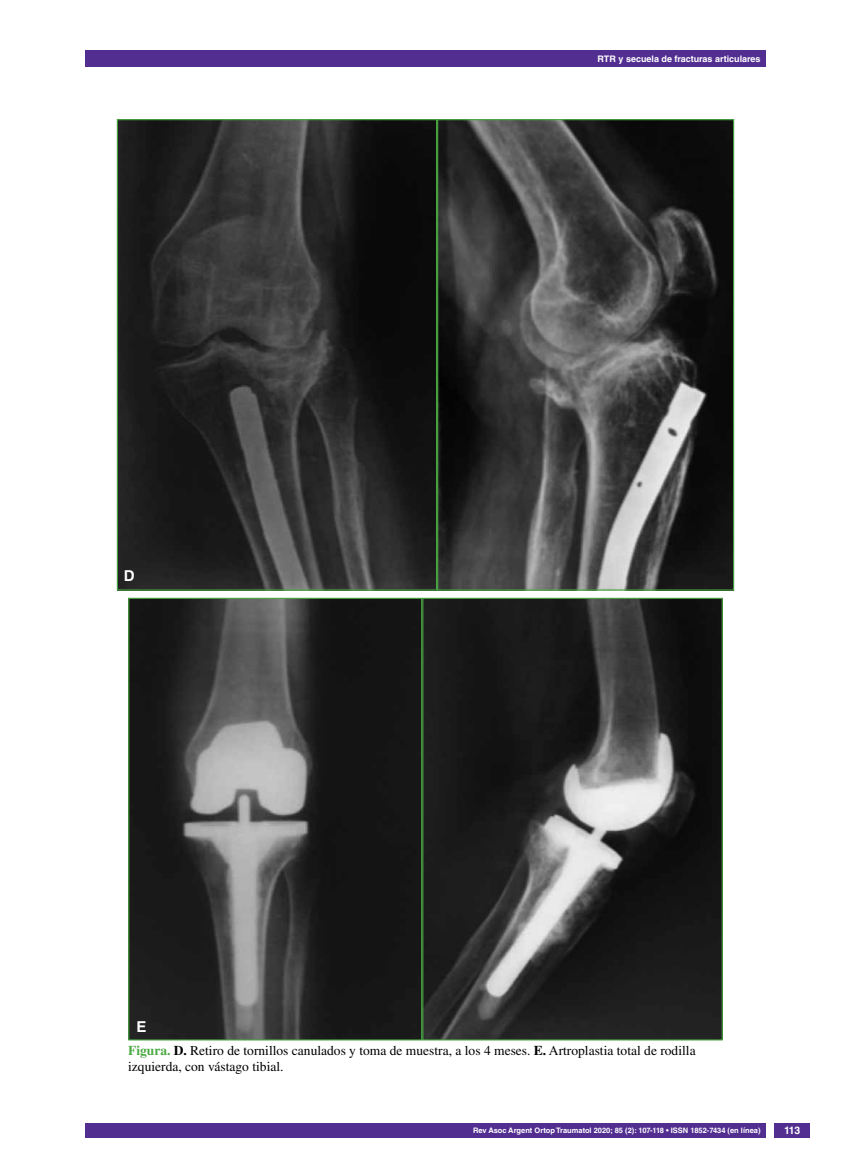
<style>
.page{position:relative;width:851px;height:1170px;background:#fff}
.page>*{position:absolute;margin:0;border:0;box-sizing:border-box;transform-origin:0 0}
.t1{font:700 15px "Helvetica LT Std";color:#fff}
.t2{font:13.5px/16.2px "Times LT Std";color:#000}
.t3{font:700 10.5px "Helvetica LT Std";color:#fff}
.t4{font:700 9px "Helvetica LT Std";color:#fff}
.t5{font:700 7.5px "Helvetica LT Std";color:#fff}
.s1{font-weight:700;color:#49a942}
.s2{font-weight:700}
</style>
<div class="page">
<div style="left:85px;top:50px;width:680px;height:17px;background:#522e91"></div>
<div style="left:85px;top:1123px;width:680px;height:14px;background:#522e91"></div>
<div style="left:774px;top:1123px;width:35px;height:14px;background:#522e91"></div>
<img style="left:119px;top:121px;width:316px;height:467px">
<div style="left:117px;top:119px;width:320px;height:471px;border:1px solid #49a942"></div>
<svg style="left:439px;top:121px;width:293px;height:467px;background:#3f3f3f"></svg>
<div style="left:437px;top:119px;width:297px;height:471px;border:1px solid #49a942"></div>
<img style="left:130px;top:599px;width:290px;height:439px">
<div style="left:128px;top:597px;width:294px;height:443px;border:1px solid #49a942"></div>
<img style="left:424px;top:599px;width:296px;height:439px">
<div style="left:422px;top:597px;width:300px;height:443px;border:1px solid #49a942"></div>
<p class="t1" style="left:124px;top:566px;width:12px">D</p>
<p class="t1" style="left:136px;top:1017px;width:10px">E</p>
<p class="t4" style="left:597px;top:53px;width:164px">RTR y secuela de fracturas articulares</p>
<p class="t2" style="left:128px;top:1041px;width:569px"><span class="s1">Figura.</span> <span class="s2">D.</span> Retiro de tornillos canulados y toma de muestra, a los 4 meses. <span class="s2">E.</span> Artroplastia total de rodilla izquierda, con vástago tibial.</p>
<p class="t5" style="left:473px;top:1125px;width:289px">Rev Asoc Argent Ortop Traumatol 2020; 85 (2): 107-118 • ISSN 1852-7434 (en línea)</p>
<p class="t3" style="left:784px;top:1124px;width:18px">113</p>
</div>
